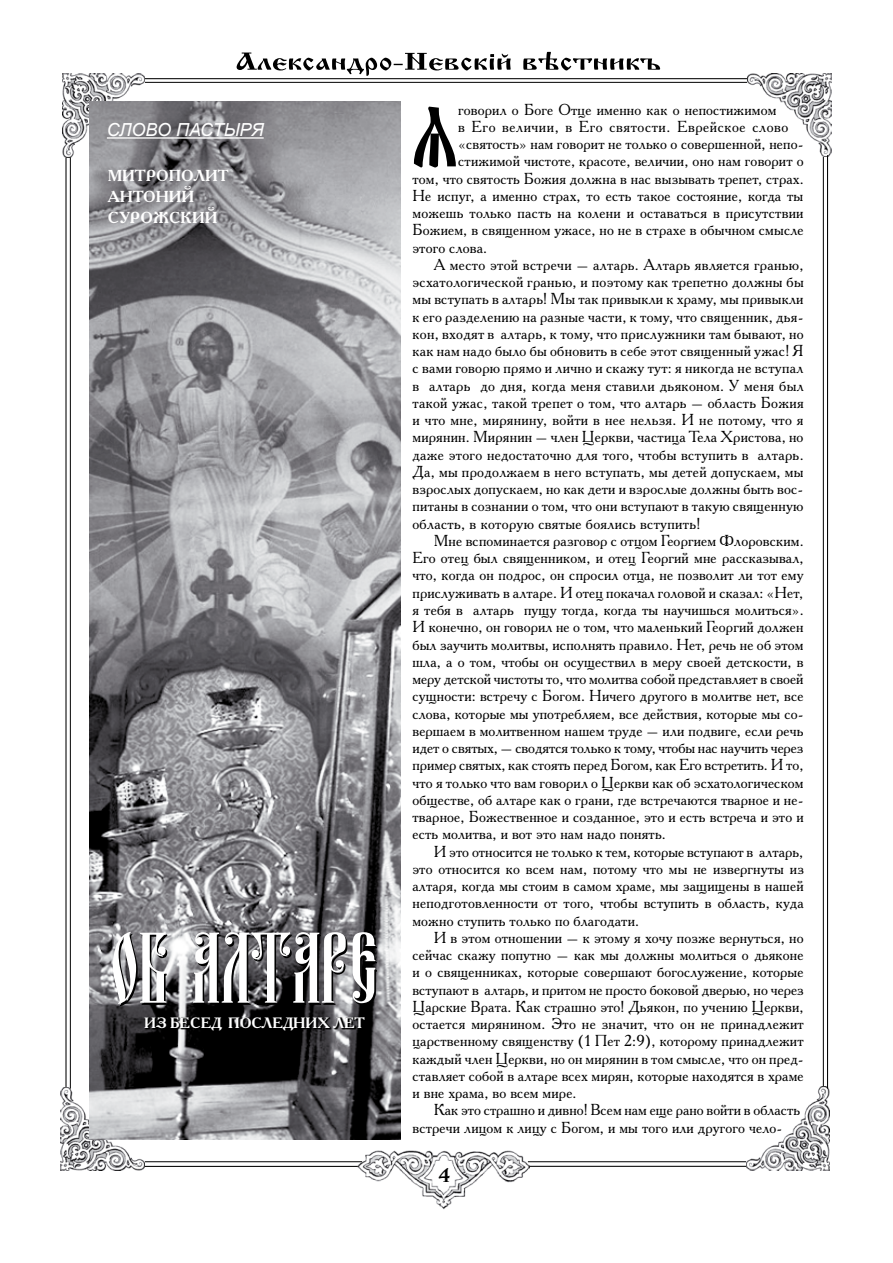
<style>
.page{position:relative;width:893px;height:1263px;background:#fff}
.page>*{position:absolute;margin:0;border:0;box-sizing:border-box;transform-origin:0 0}
.t1{font:89.4px "Evangelie";color:#000;scale:.8 1}
.t2{font:19.5px "Izhitsa";color:#000}
.t3{font:italic 18px "Arial";letter-spacing:-.005em;color:#fff}
.t4{font:15.9px "Academy C";letter-spacing:.01em;color:#000}
.t5{font:15.9px "Academy C";letter-spacing:.035em;color:#000}
.t6{font:700 15.9px/21px "Academy C";color:#fff}
.t7{font:700 15px "Academy C";letter-spacing:-.01em;color:#fff}
</style>
<div class="page">
<img style="left:356px;top:1150px;width:173px;height:59px">
<svg style="left:237px;top:52px;width:423px;height:24px"></svg>
<hr style="left:130px;top:78px;width:632px;height:1px;background:#000">
<hr style="left:132px;top:82px;width:629px;height:1px;background:#000">
<hr style="left:65px;top:157px;width:2px;height:952px;background:#000">
<hr style="left:823px;top:155px;width:1px;height:952px;background:#000">
<hr style="left:130px;top:1161px;width:232px;height:1px;background:#000">
<hr style="left:131px;top:1166px;width:227px;height:1px;background:#000">
<hr style="left:528px;top:1161px;width:232px;height:1px;background:#000">
<hr style="left:530px;top:1166px;width:232px;height:1px;background:#000">
<img style="left:63px;top:74px;width:82px;height:83px">
<img style="left:748px;top:74px;width:83px;height:82px">
<img style="left:747px;top:1086px;width:82px;height:84px">
<img style="left:61px;top:1088px;width:83px;height:82px">
<hr style="left:70px;top:157px;width:1px;height:931px;background:#000">
<hr style="left:827px;top:155px;width:1px;height:933px;background:#000">
<img style="left:89px;top:102px;width:311px;height:1037px">
<hr style="left:107px;top:137px;width:157px;height:2px;background:#fff">
<svg style="left:144px;top:1015px;width:257px;height:108px;background:#4a4a4c"></svg>
<svg style="left:113px;top:932px;width:264px;height:74px"></svg>
<p class="t3" style="left:107px;top:118px;width:158px">слово пастыря</p>
<p class="t6" style="left:108px;top:164px;width:122px">митрополит антоний сурожский</p>
<p class="t7" style="left:144px;top:1013px;width:222px">из бесед последн их лет</p>
<h1 class="t1" style="left:412px;top:83px;width:58px">Я</h1>
<p class="t4" style="left:458px;top:99px;width:320px">говорил о Боге Отце именно как о непостижимом</p>
<p class="t5" style="left:458px;top:116px;width:331px">в Его величии, в Его святости. Еврейское слово</p>
<p class="t4" style="left:458px;top:134px;width:347px">«святость» нам говорит не только о совершенной, непо-</p>
<p class="t4" style="left:458px;top:151px;width:347px">стижимой чистоте, красоте, величии, оно нам говорит о</p>
<p class="t4" style="left:412px;top:168px;width:393px">том, что святость Божия должна в нас вызывать трепет, страх.</p>
<p class="t4" style="left:412px;top:185px;width:392px">Не испуг, а именно страх, то есть такое состояние, когда ты</p>
<p class="t4" style="left:412px;top:203px;width:393px">можешь только пасть на колени и оставаться в присутствии</p>
<p class="t4" style="left:412px;top:220px;width:393px">Божием, в священном ужасе, но не в страхе в обычном смысле</p>
<p class="t4" style="left:412px;top:237px;width:76px">этого слова.</p>
<p class="t4" style="left:434px;top:254px;width:371px">А место этой встречи – алтарь. Алтарь является гранью,</p>
<p class="t4" style="left:412px;top:272px;width:393px">эсхатологической гранью, и поэтому как трепетно должны бы</p>
<p class="t4" style="left:412px;top:289px;width:393px">мы вступать в алтарь! Мы так привыкли к храму, мы привыкли</p>
<p class="t4" style="left:412px;top:306px;width:393px">к его разделению на разные части, к тому, что священник, дья-</p>
<p class="t4" style="left:412px;top:323px;width:393px">кон, входят в алтарь, к тому, что прислужники там бывают, но</p>
<p class="t4" style="left:412px;top:341px;width:393px">как нам надо было бы обновить в себе этот священный ужас! Я</p>
<p class="t4" style="left:412px;top:358px;width:392px">с вами говорю прямо и лично и скажу тут: я никогда не вступал</p>
<p class="t4" style="left:412px;top:375px;width:393px">в алтарь до дня, когда меня ставили дьяконом. У меня был</p>
<p class="t4" style="left:412px;top:392px;width:393px">такой ужас, такой трепет о том, что алтарь – область Божия</p>
<p class="t4" style="left:412px;top:410px;width:393px">и что мне, мирянину, войти в нее нельзя. И не потому, что я</p>
<p class="t4" style="left:412px;top:427px;width:392px">мирянин. Мирянин – член Церкви, частица Тела Христова, но</p>
<p class="t4" style="left:412px;top:444px;width:393px">даже этого недостаточно для того, чтобы вступить в алтарь.</p>
<p class="t4" style="left:412px;top:461px;width:393px">Да, мы продолжаем в него вступать, мы детей допускаем, мы</p>
<p class="t4" style="left:412px;top:479px;width:392px">взрослых допускаем, но как дети и взрослые должны быть вос-</p>
<p class="t4" style="left:412px;top:496px;width:392px">питаны в сознании о том, что они вступают в такую священную</p>
<p class="t4" style="left:412px;top:513px;width:289px">область, в которую святые боялись вступить!</p>
<p class="t4" style="left:434px;top:530px;width:371px">Мне вспоминается разговор с отцом Георгием Флоровским.</p>
<p class="t4" style="left:412px;top:548px;width:393px">Его отец был священником, и отец Георгий мне рассказывал,</p>
<p class="t4" style="left:412px;top:565px;width:393px">что, когда он подрос, он спросил отца, не позволит ли тот ему</p>
<p class="t4" style="left:412px;top:582px;width:392px">прислуживать в алтаре. И отец покачал головой и сказал: «Нет,</p>
<p class="t4" style="left:412px;top:599px;width:393px">я тебя в алтарь пущу тогда, когда ты научишься молиться».</p>
<p class="t4" style="left:412px;top:617px;width:393px">И конечно, он говорил не о том, что маленький Георгий должен</p>
<p class="t4" style="left:412px;top:634px;width:393px">был заучить молитвы, исполнять правило. Нет, речь не об этом</p>
<p class="t4" style="left:412px;top:651px;width:393px">шла, а о том, чтобы он осуществил в меру своей детскости, в</p>
<p class="t4" style="left:412px;top:669px;width:392px">меру детской чистоты то, что молитва собой представляет в своей</p>
<p class="t4" style="left:412px;top:686px;width:393px">сущности: встречу с Богом. Ничего другого в молитве нет, все</p>
<p class="t4" style="left:412px;top:703px;width:393px">слова, которые мы употребляем, все действия, которые мы со-</p>
<p class="t4" style="left:412px;top:720px;width:393px">вершаем в молитвенном нашем труде – или подвиге, если речь</p>
<p class="t4" style="left:412px;top:738px;width:392px">идет о святых, – сводятся только к тому, чтобы нас научить через</p>
<p class="t4" style="left:412px;top:755px;width:392px">пример святых, как стоять перед Богом, как Его встретить. И то,</p>
<p class="t4" style="left:412px;top:772px;width:393px">что я только что вам говорил о Церкви как об эсхатологическом</p>
<p class="t4" style="left:412px;top:789px;width:393px">обществе, об алтаре как о грани, где встречаются тварное и не-</p>
<p class="t4" style="left:412px;top:807px;width:393px">тварное, Божественное и созданное, это и есть встреча и это и</p>
<p class="t4" style="left:412px;top:824px;width:255px">есть молитва, и вот это нам надо понять.</p>
<p class="t4" style="left:434px;top:841px;width:371px">И это относится не только к тем, которые вступают в алтарь,</p>
<p class="t4" style="left:412px;top:858px;width:393px">это относится ко всем нам, потому что мы не извергнуты из</p>
<p class="t4" style="left:412px;top:876px;width:393px">алтаря, когда мы стоим в самом храме, мы защищены в нашей</p>
<p class="t4" style="left:412px;top:893px;width:393px">неподготовленности от того, чтобы вступить в область, куда</p>
<p class="t4" style="left:412px;top:910px;width:228px">можно ступить только по благодати.</p>
<p class="t4" style="left:434px;top:927px;width:371px">И в этом отношении – к этому я хочу позже вернуться, но</p>
<p class="t4" style="left:412px;top:945px;width:393px">сейчас скажу попутно – как мы должны молиться о дьяконе</p>
<p class="t4" style="left:412px;top:962px;width:393px">и о священниках, которые совершают богослужение, которые</p>
<p class="t4" style="left:412px;top:979px;width:393px">вступают в алтарь, и притом не просто боковой дверью, но через</p>
<p class="t4" style="left:412px;top:996px;width:393px">Царские Врата. Как страшно это! Дьякон, по учению Церкви,</p>
<p class="t4" style="left:412px;top:1014px;width:393px">остается мирянином. Это не значит, что он не принадлежит</p>
<p class="t4" style="left:412px;top:1031px;width:393px">царственному священству (1 Пет 2:9), которому принадлежит</p>
<p class="t4" style="left:412px;top:1048px;width:393px">каждый член Церкви, но он мирянин в том смысле, что он пред-</p>
<p class="t4" style="left:412px;top:1065px;width:393px">ставляет собой в алтаре всех мирян, которые находятся в храме</p>
<p class="t4" style="left:412px;top:1083px;width:166px">и вне храма, во всем мире.</p>
<p class="t4" style="left:434px;top:1100px;width:368px">Как это страшно и дивно! Всем нам еще рано войти в область</p>
<p class="t4" style="left:412px;top:1117px;width:371px">встречи лицом к лицу с Богом, и мы того или другого чело-</p>
<p class="t2" style="left:438px;top:1164px;width:13px">4</p>
</div>
